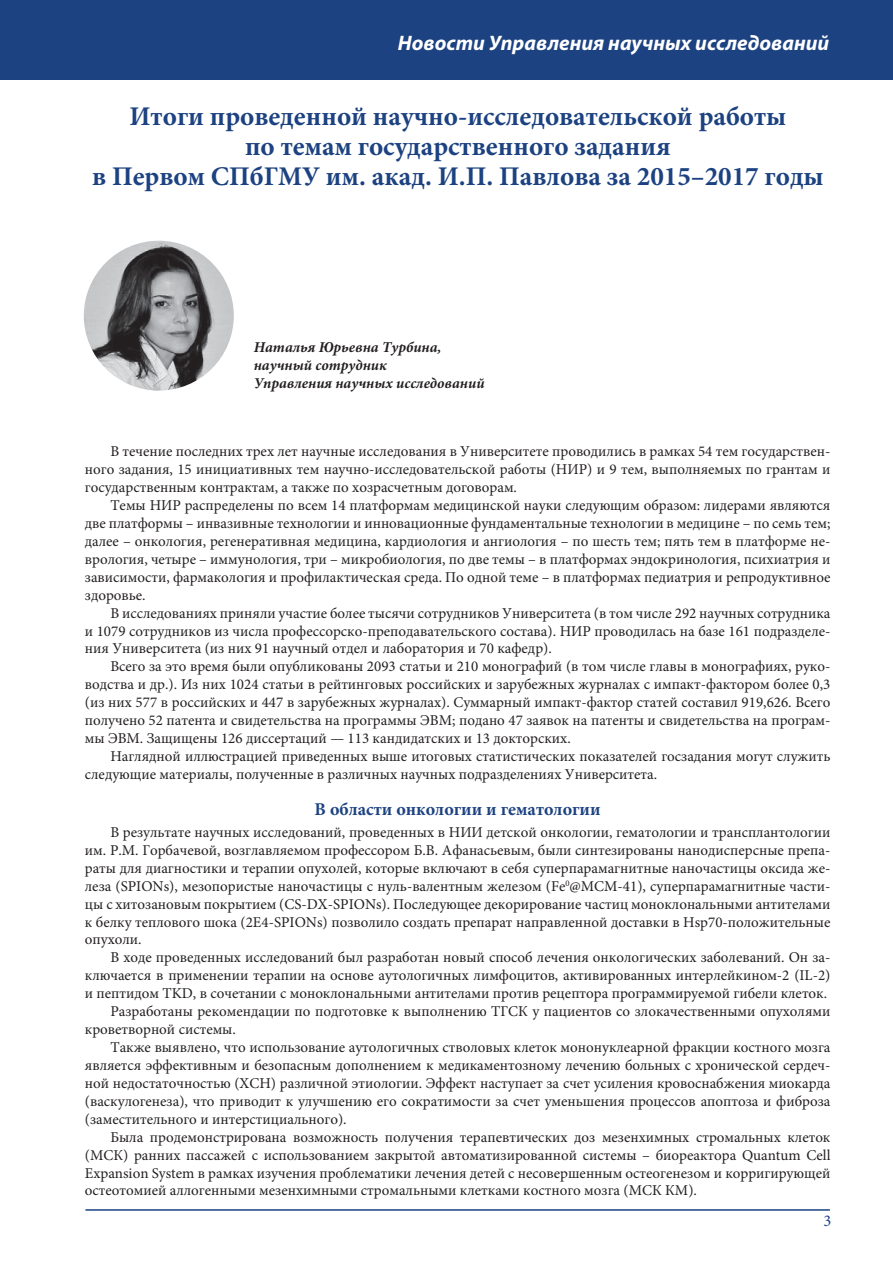
<style>
.page{position:relative;width:893px;height:1263px;background:#fff}
.page>*{position:absolute;margin:0;border:0;box-sizing:border-box;transform-origin:0 0}
.t1{font:700 27px/30px "Minion Pro";color:#1c4281;text-align:center}
.t2{font:italic 700 21px "Myriad Pro";color:#fff}
.t3{font:700 18px "Minion Pro";color:#1c4281}
.t4{font:16.5px "Minion Pro";color:#1c4281}
.t5{font:15px/18px "Minion Pro";color:#231f20;text-align:justify}
.t6{font:italic 700 15px/18px "Minion Pro";color:#231f20}
</style>
<div class="page">
<hr style="left:85px;top:1209px;width:744px;height:2px;background:#1c4281">
<div style="left:0;top:0;width:892px;height:79px;background:#1c4281"></div>
<img style="left:84px;top:241px;width:150px;height:150px;border-radius:50%">
<h2 class="t2" style="left:398px;top:35px;width:433px">Новости Управления научных исследований</h2>
<h1 class="t1" style="left:92px;top:104px;width:733px">Итоги проведенной научно-исследовательской работы<br>по темам государственного задания<br>в Первом СПбГМУ им. акад. И.П. Павлова за 2015–2017 годы</h1>
<p class="t6" style="left:254px;top:340px;width:232px">Наталья Юрьевна Турбина, научный сотрудник<br>Управления научных исследований</p>
<p class="t5" style="left:85px;top:444px;width:747px;text-indent:26px">В течение последних трех лет научные исследования в Университете проводились в рамках 54 тем государствен&shy;ного задания, 15 инициативных тем научно-исследовательской работы (НИР) и 9 тем, выполняемых по грантам и государственным контрактам, а также по хозрасчетным договорам.</p>
<p class="t5" style="left:85px;top:498px;width:747px;text-indent:26px">Темы НИР распределены по всем 14 платформам медицинской науки следующим образом: лидерами являются две платформы – инвазивные технологии и инновационные фундаментальные технологии в медицине – по семь тем; далее – онкология, регенеративная медицина, кардиология и ангиология – по шесть тем; пять тем в платформе не&shy;врология, четыре – иммунология, три – микробиология, по две темы – в платформах эндокринология, психиатрия и зависимости, фармакология и профилактическая среда. По одной теме – в платформах педиатрия и репродуктивное здоровье.</p>
<p class="t5" style="left:85px;top:605px;width:747px;text-indent:26px">В исследованиях приняли участие более тысячи сотрудников Университета (в том числе 292 научных сотрудника и 1079 сотрудников из числа профессорско-преподавательского состава). НИР проводилась на базе 161 подразделе&shy;ния Университета (из них 91 научный отдел и лаборатория и 70 кафедр).</p>
<p class="t5" style="left:85px;top:659px;width:747px;text-indent:26px">Всего за это время были опубликованы 2093 статьи и 210 монографий (в том числе главы в монографиях, руко&shy;водства и др.). Из них 1024 статьи в рейтинговых российских и зарубежных журналах с импакт-фактором более 0,3 (из них 577 в российских и 447 в зарубежных журналах). Суммарный импакт-фактор статей составил 919,626. Всего получено 52 патента и свидетельства на программы ЭВМ; подано 47 заявок на патенты и свидетельства на програм&shy;мы ЭВМ. Защищены 126 диссертаций — 113 кандидатских и 13 докторских.</p>
<p class="t5" style="left:85px;top:749px;width:747px;text-indent:26px">Наглядной иллюстрацией приведенных выше итоговых статистических показателей госзадания могут служить следующие материалы, полученные в различных научных подразделениях Университета.</p>
<p class="t3" style="left:314px;top:802px;width:287px">В области онкологии и гематологии</p>
<p class="t5" style="left:85px;top:824px;width:747px;text-indent:26px">В результате научных исследований, проведенных в НИИ детской онкологии, гематологии и трансплантологии им. Р.М. Горбачевой, возглавляемом профессором Б.В. Афанасьевым, были синтезированы нанодисперсные препа&shy;раты для диагностики и терапии опухолей, которые включают в себя суперпарамагнитные наночастицы оксида же&shy;леза (SPIONs), мезопористые наночастицы с нуль-валентным железом (Fe<sup>0</sup>@MCM-41), суперпарамагнитные части&shy;цы с хитозановым покрытием (CS-DX-SPIONs). Последующее декорирование частиц моноклональными антителами к белку теплового шока (2E4-SPIONs) позволило создать препарат направленной доставки в Hsp70-положительные опухоли.</p>
<p class="t5" style="left:110px;top:950px;width:721px">В ходе проведенных исследований был разработан новый способ лечения онкологических заболеваний. Он за-</p>
<p class="t5" style="left:85px;top:968px;width:747px">ключается в применении терапии на основе аутологичных лимфоцитов, активированных интерлейкином-2 (IL-2)</p>
<p class="t5" style="left:85px;top:986px;width:743px">и пептидом TKD, в сочетании с моноклональными антителами против рецептора программируемой гибели клеток.</p>
<p class="t5" style="left:110px;top:1004px;width:721px">Разработаны рекомендации по подготовке к выполнению ТГСК у пациентов со злокачественными опухолями</p>
<p class="t5" style="left:85px;top:1022px;width:153px">кроветворной системы.</p>
<p class="t5" style="left:110px;top:1040px;width:721px">Также выявлено, что использование аутологичных стволовых клеток мононуклеарной фракции костного мозга</p>
<p class="t5" style="left:85px;top:1057px;width:747px">является эффективным и безопасным дополнением к медикаментозному лечению больных с хронической сердеч-</p>
<p class="t5" style="left:85px;top:1075px;width:747px">ной недостаточностью (ХСН) различной этиологии. Эффект наступает за счет усиления кровоснабжения миокарда</p>
<p class="t5" style="left:85px;top:1093px;width:747px">(васкулогенеза), что приводит к улучшению его сократимости за счет уменьшения процессов апоптоза и фиброза</p>
<p class="t5" style="left:85px;top:1111px;width:263px">(заместительного и интерстициального).</p>
<p class="t5" style="left:110px;top:1129px;width:721px">Была продемонстрирована возможность получения терапевтических доз мезенхимных стромальных клеток</p>
<p class="t5" style="left:85px;top:1147px;width:747px">(МСК) ранних пассажей с использованием закрытой автоматизированной системы – биореактора Quantum Cell</p>
<p class="t5" style="left:85px;top:1165px;width:747px">Expansion System в рамках изучения проблематики лечения детей с несовершенным остеогенезом и корригирующей</p>
<p class="t5" style="left:85px;top:1183px;width:613px">остеотомией аллогенными мезенхимными стромальными клетками костного мозга (МСК КМ).</p>
<p class="t4" style="left:823px;top:1214px;width:9px">3</p>
</div>
